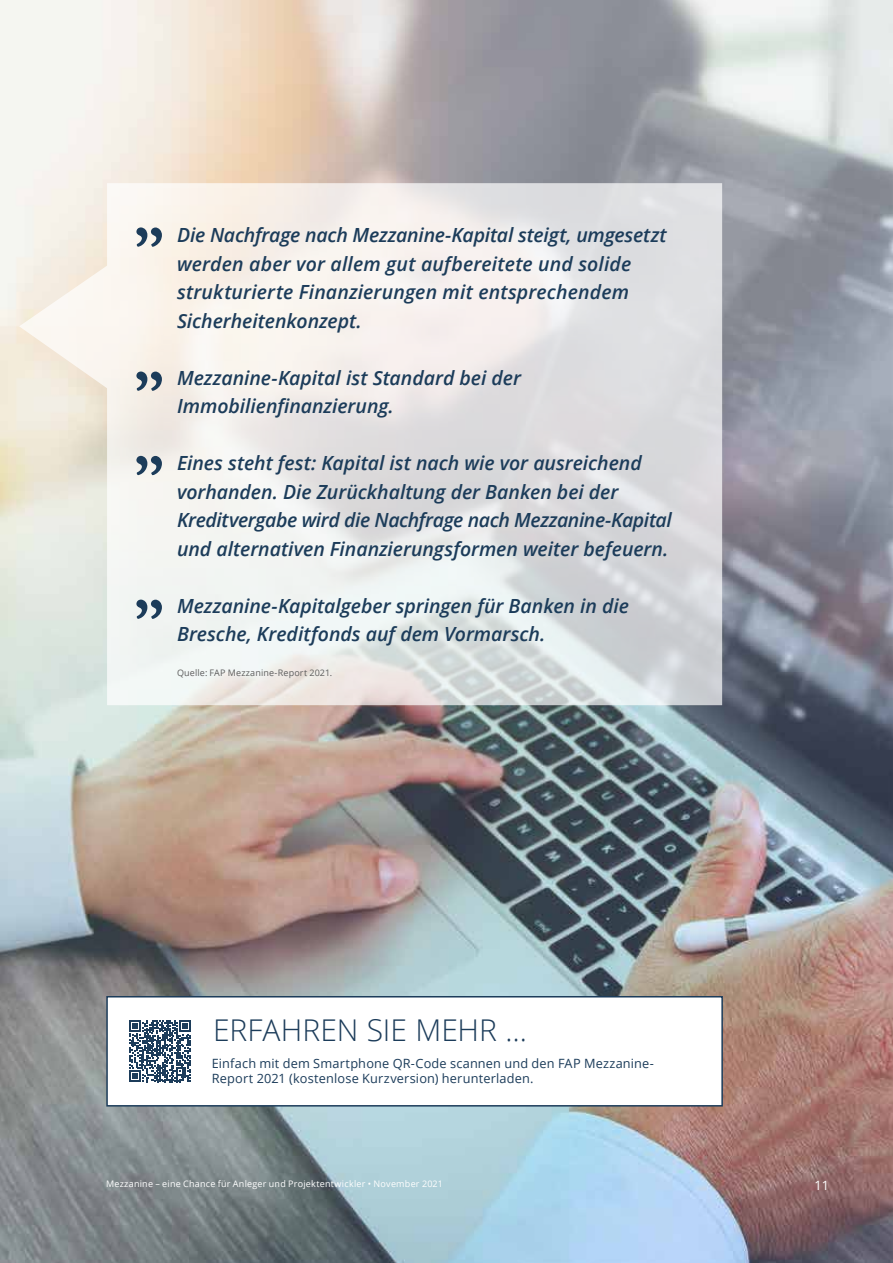
<style>
.page{position:relative;width:893px;height:1263px;background:#fff}
.page>*{position:absolute;margin:0;border:0;box-sizing:border-box;transform-origin:0 0}
.t1{font:300 30px "Open Sans";color:#1c3c5a}
.t2{font:italic 600 19.5px/28.5px "Open Sans";letter-spacing:-.005em;color:#1c3c5a}
.t3{font:12.75px/15.3px "Open Sans";letter-spacing:.015em;color:#1c3c5a}
.t4{font:12.75px "Open Sans";color:#fff}
.t5{font:9px "Open Sans";letter-spacing:.025em;color:#fff}
.t6{font:9px "Open Sans";letter-spacing:.015em;color:#5d5d5d}
</style>
<div class="page">
<img style="left:1px;top:0;width:892px;height:1263px">
<div style="left:106px;top:996px;width:617px;height:110px;background:#fff;border:2px solid #1c3c5a"></div>
<svg style="left:19px;top:183px;width:703px;height:522px"></svg>
<svg style="left:129px;top:1020px;width:62px;height:62px"></svg>
<svg style="left:136px;top:227px;width:26px;height:20px"></svg>
<svg style="left:136px;top:371px;width:26px;height:20px"></svg>
<svg style="left:136px;top:456px;width:26px;height:19px"></svg>
<svg style="left:136px;top:600px;width:26px;height:19px"></svg>
<p class="t2" style="left:177px;top:221px;width:491px">Die Nachfrage nach Mezzanine-Kapital steigt, umgesetzt werden aber vor allem gut aufbereitete und solide strukturierte Finanzierungen mit entsprechendem Sicherheitenkonzept.</p>
<p class="t2" style="left:177px;top:363px;width:345px">Mezzanine-Kapital ist Standard bei der<br>Immobilienfinanzierung.</p>
<p class="t2" style="left:177px;top:449px;width:496px">Eines steht fest: Kapital ist nach wie vor ausreichend vorhanden. Die Zurückhaltung der Banken bei der Kreditvergabe wird die Nachfrage nach Mezzanine-Kapital und alternativen Finanzierungsformen weiter befeuern.</p>
<p class="t2" style="left:177px;top:591px;width:454px">Mezzanine-Kapitalgeber springen für Banken in die<br>Bresche, Kreditfonds auf dem Vormarsch.</p>
<p class="t6" style="left:177px;top:667px;width:157px">Quelle: FAP Mezzanine-Report 2021.</p>
<h1 class="t1" style="left:213px;top:1009px;width:315px">ERFAHREN SIE MEHR …</h1>
<p class="t3" style="left:212px;top:1055px;width:444px">Einfach mit dem Smartphone QR-Code scannen und den FAP Mezzanine-<br>Report 2021 (kostenlose Kurzversion) herunterladen.</p>
<p class="t5" style="left:106px;top:1177px;width:338px">Mezzanine – eine Chance für Anleger und Projektentwickler • November 2021</p>
<p class="t4" style="left:815px;top:1176px;width:16px">11</p>
</div>
